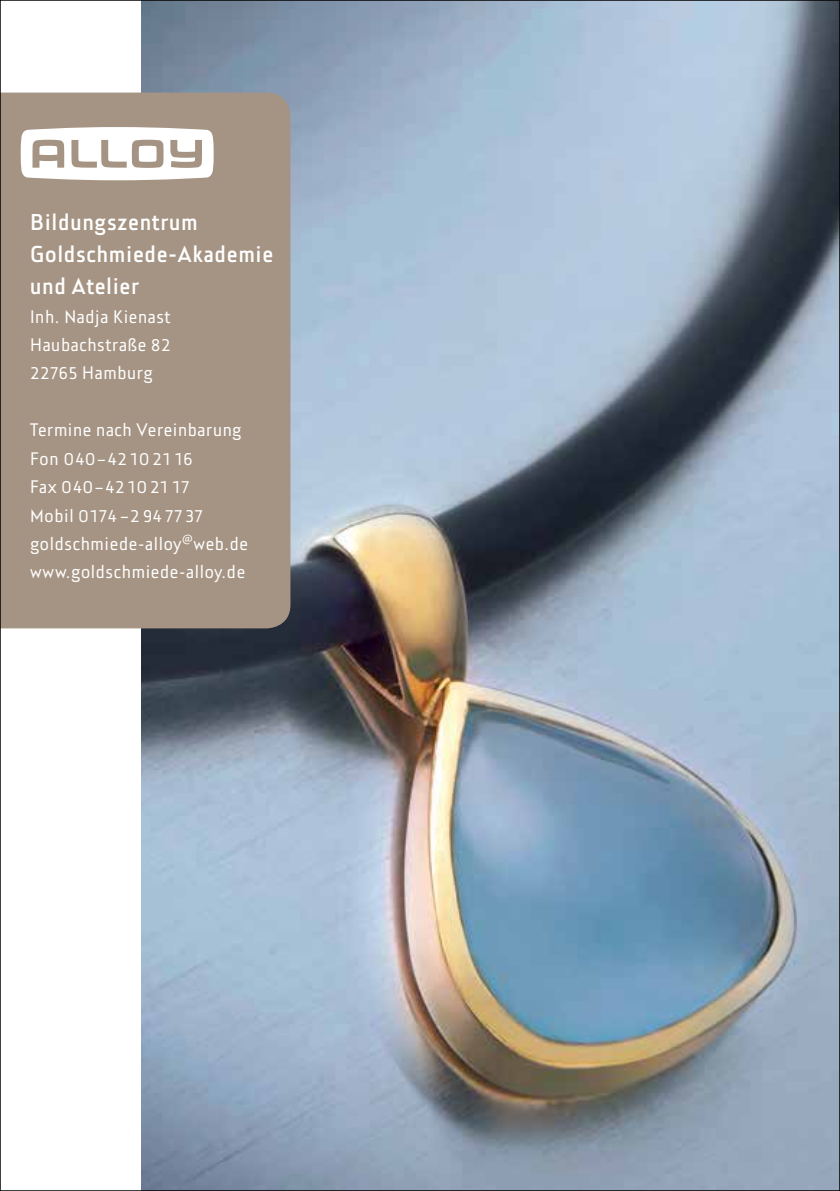
<style>
.page{position:relative;width:840px;height:1191px;background:#fff}
.page>*{position:absolute;margin:0;border:0;box-sizing:border-box;transform-origin:0 0}
.t1{font:700 24px/32px "Casa Pro";color:#fff}
.t2{font:19px/28.4px "Casa Pro";color:#fff;text-align:justify}
.t3{font:18px/28.4px "Casa Pro";letter-spacing:.015em;color:#fff}
.s1{font-size:18px}
.s2{font-size:19px}
</style>
<div class="page">
<img style="left:142px;top:2px;width:695px;height:1187px">
<div style="left:2px;top:93px;width:288px;height:535px;background:#a59483"></div>
<svg style="left:21px;top:127px;width:192px;height:53px"></svg>
<p class="t1" style="left:30px;top:206px;width:245px">Bildungszentrum<br>Goldschmiede-Akademie und Atelier</p>
<p class="t2" style="left:30px;top:302px;width:142px">Inh. Nadja Kienast Haubachstraße <span class="s1">82<br>22765</span> Hamburg</p>
<p class="t2" style="left:30px;top:416px;width:214px">Termine nach Vereinbarung</p>
<p class="t3" style="left:30px;top:444px;width:175px"><span class="s2">Fon</span> 040–421021 16<br><span class="s2">Fax</span> 040–421021 17<br><span class="s2">Mobil</span> 0174 –2 94 77 37</p>
<p class="t2" style="left:30px;top:529px;width:220px">goldschmiede-alloy<sup>@</sup>web.de www.goldschmiede-alloy.de</p>
</div>
